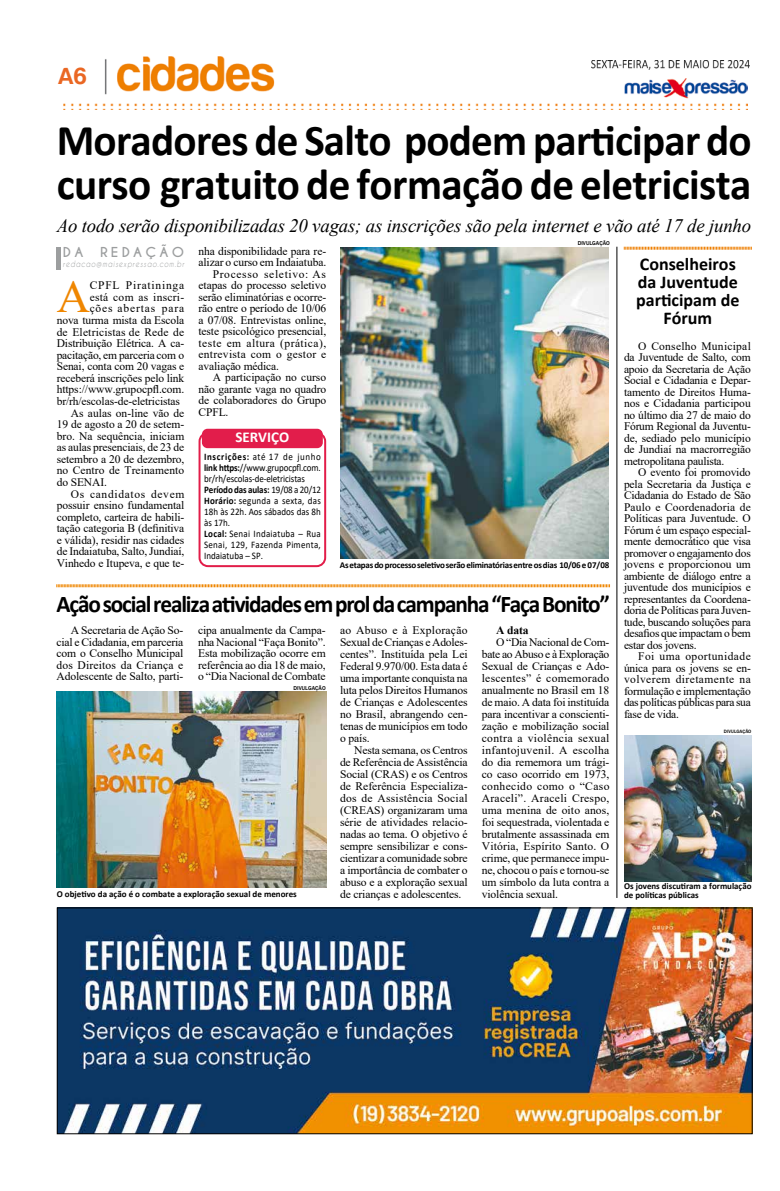
<style>
.page{position:relative;width:780px;height:1191px;background:#fff}
.page>*{position:absolute;margin:0;border:0;box-sizing:border-box;transform-origin:0 0}
.t1{font:46.2px "Times New Roman";color:#ef8600}
.t2{font:700 44px/44px "Calibri";letter-spacing:-.015em;color:#000}
.t3{font:700 24px "Calibri";letter-spacing:-.05em;color:#000}
.t4{font:24px "Harabara";color:#ea6723}
.t5{font:italic 19px "Times New Roman";letter-spacing:-.01em;color:#000}
.t6{font:700 18px/18px "Calibri";color:#000;text-align:center}
.t7{font:700 15px "Calibri";color:#fff}
.t8{font:700 12.9px "Caviar Dreams";letter-spacing:.24em;color:#9c9e9f;scale:1.04 1}
.t9{font:11.5px/12px "Times New Roman";letter-spacing:-.01em;color:#000;text-align:justify}
.t10{font:11.5px "Times New Roman";letter-spacing:.025em;color:#000}
.t11{font:11.5px "Times New Roman";letter-spacing:.04em;color:#000}
.t12{font:11.5px "Times New Roman";letter-spacing:.015em;color:#000}
.t13{font:11.5px "Times New Roman";letter-spacing:.01em;color:#000}
.t14{font:11.5px "Times New Roman";letter-spacing:.06em;color:#000}
.t15{font:11.5px "Times New Roman";letter-spacing:.055em;color:#000}
.t16{font:11.5px "Times New Roman";letter-spacing:.07em;color:#000}
.t17{font:11.5px "Times New Roman";letter-spacing:.075em;color:#000}
.t18{font:700 11.5px "Times New Roman";color:#000}
.t19{font:10px/11px "Calibri";color:#000;scale:.9 1}
.t20{font:700 9px/9px "Calibri";color:#000}
.t21{font:700 9px "Calibri";letter-spacing:-.03em;color:#000}
.t22{font:italic 8.3px "Caviar Dreams";letter-spacing:.11em;color:#9c9e9f;scale:.83 1}
.t23{font:500 5.8px "Franklin Gothic";color:#000}
.t24{font:500 4.9px "Franklin Gothic";color:#000}
.s1{font-weight:700}
</style>
<div class="page">
<img style="left:63px;top:57px;width:684px;height:53px">
<img style="left:591px;top:60px;width:158px;height:9px">
<img style="left:59px;top:909px;width:691px;height:223px">
<div style="left:57px;top:907px;width:695px;height:227px;border:1px solid #000"></div>
<div style="left:56px;top:247px;width:5px;height:22px;background:#9c9e9f"></div>
<img style="left:57px;top:692px;width:269px;height:196px">
<img style="left:340px;top:247px;width:269px;height:311px">
<div style="left:198px;top:432px;width:128px;height:135px;border:2px solid #e21d49;border-radius:9px"></div>
<div style="left:202px;top:429px;width:121px;height:19px;background:#e21d4b;border-radius:6px"></div>
<svg style="left:56px;top:584px;width:554px;height:4px;background:#f6c17f"></svg>
<hr style="left:616px;top:247px;width:1px;height:651px;background:#000">
<svg style="left:624px;top:247px;width:128px;height:3px"></svg>
<img style="left:624px;top:735px;width:127px;height:147px">
<h3 class="t4" style="left:58px;top:64px;width:30px">A6</h3>
<h2 class="t2" style="left:57px;top:118px;width:696px">Moradores de Salto podem participar do curso gratuito de formação de eletricista</h2>
<h3 class="t5" style="left:57px;top:212px;width:696px">Ao todo serão disponibilizadas 20 vagas; as inscrições são pela internet e vão até 17 de junho</h3>
<p class="t8" style="left:63px;top:244px;width:21px">DA</p>
<p class="t8" style="left:100px;top:244px;width:82px">REDAÇÃO</p>
<p class="t22" style="left:63px;top:259px;width:147px">redacao@maisexpressao.com.br</p>
<h1 class="t1" style="left:57px;top:264px;width:35px">A</h1>
<p class="t16" style="left:90px;top:277px;width:96px">CPFL Piratininga</p>
<p class="t10" style="left:90px;top:289px;width:96px">está com as inscri-</p>
<p class="t17" style="left:90px;top:300px;width:96px">ções abertas para</p>
<p class="t9" style="left:57px;top:314px;width:129px">nova turma mista da Escola</p>
<p class="t12" style="left:57px;top:323px;width:129px">de Eletricistas de Rede de</p>
<p class="t9" style="left:57px;top:337px;width:129px">Distribuição Elétrica. A ca-</p>
<p class="t9" style="left:57px;top:348px;width:129px">pacitação, em parceria com o</p>
<p class="t9" style="left:57px;top:360px;width:129px">Senai, conta com 20 vagas e</p>
<p class="t9" style="left:57px;top:371px;width:129px">receberá inscrições pelo link</p>
<p class="t9" style="left:57px;top:383px;width:129px">https://www.grupocpfl.com.</p>
<p class="t9" style="left:57px;top:395px;width:125px">br/rh/escolas-de-eletricistas</p>
<p class="t9" style="left:71px;top:406px;width:115px">As aulas on-line vão de</p>
<p class="t9" style="left:57px;top:418px;width:129px">19 de agosto a 20 de setem-</p>
<p class="t9" style="left:57px;top:429px;width:129px">bro. Na sequência, iniciam</p>
<p class="t9" style="left:57px;top:441px;width:129px">as aulas presenciais, de 23 de</p>
<p class="t9" style="left:57px;top:452px;width:129px">setembro a 20 de dezembro,</p>
<p class="t13" style="left:57px;top:462px;width:129px">no Centro de Treinamento</p>
<p class="t9" style="left:57px;top:476px;width:52px">do SENAI.</p>
<p class="t15" style="left:71px;top:485px;width:115px">Os candidatos devem</p>
<p class="t9" style="left:57px;top:499px;width:129px">possuir ensino fundamental</p>
<p class="t9" style="left:57px;top:510px;width:129px">completo, carteira de habili-</p>
<p class="t9" style="left:57px;top:522px;width:129px">tação categoria B (definitiva</p>
<p class="t9" style="left:57px;top:533px;width:129px">e válida), residir nas cidades</p>
<p class="t9" style="left:57px;top:545px;width:129px">de Indaiatuba, Salto, Jundiaí,</p>
<p class="t9" style="left:57px;top:557px;width:129px">Vinhedo e Itupeva, e que te-</p>
<p class="t9" style="left:198px;top:244px;width:129px">nha disponibilidade para re-</p>
<p class="t9" style="left:198px;top:256px;width:129px">alizar o curso em Indaiatuba.</p>
<p class="t14" style="left:213px;top:266px;width:115px">Processo seletivo: As</p>
<p class="t9" style="left:198px;top:279px;width:129px">etapas do processo seletivo</p>
<p class="t9" style="left:198px;top:290px;width:129px">serão eliminatórias e ocorre-</p>
<p class="t9" style="left:198px;top:302px;width:129px">rão entre o período de 10/06</p>
<p class="t9" style="left:198px;top:313px;width:129px">a 07/08. Entrevistas online,</p>
<p class="t9" style="left:198px;top:325px;width:129px">teste psicológico presencial,</p>
<p class="t11" style="left:198px;top:335px;width:129px">teste em altura (prática),</p>
<p class="t10" style="left:198px;top:346px;width:129px">entrevista com o gestor e</p>
<p class="t9" style="left:198px;top:359px;width:82px">avaliação médica.</p>
<p class="t9" style="left:213px;top:371px;width:115px">A participação no curso</p>
<p class="t9" style="left:198px;top:382px;width:129px">não garante vaga no quadro</p>
<p class="t9" style="left:198px;top:394px;width:129px">de colaboradores do Grupo</p>
<p class="t9" style="left:198px;top:405px;width:31px">CPFL.</p>
<h3 class="t7" style="left:235px;top:427px;width:55px">SERVIÇO</h3>
<p class="t19" style="left:204px;top:451px;width:131px"><span class="s1">Inscrições:</span> até 17 de junho <span class="s1">link https:</span>//www.grupocpfl.com. br/rh/escolas-de-eletricistas<br><span class="s1">Período das aulas:</span> 19/08 a 20/12<br><span class="s1">Horário:</span> segunda a sexta, das<br>18h às 22h. Aos sábados das 8h às 17h.<br><span class="s1">Local:</span> Senai Indaiatuba – Rua<br>Senai, 129, Fazenda Pimenta,<br>Indaiatuba – SP.</p>
<p class="t23" style="left:577px;top:239px;width:34px">DIVULGAÇÃO</p>
<p class="t21" style="left:340px;top:558px;width:271px">As etapas do processo seletivo serão eliminatórias entre os dias 10/06 e 07/08</p>
<h3 class="t3" style="left:57px;top:587px;width:554px">Ação social realiza atividades em prol da campanha “Faça Bonito”</h3>
<p class="t9" style="left:56px;top:624px;width:128px;line-height:11.5px;text-indent:14px">A Secretaria de Ação So&shy;cial e Cidadania, em parceria com o Conselho Municipal dos Direitos da Criança e Adolescente de Salto, parti-</p>
<p class="t9" style="left:198px;top:624px;width:129px;line-height:11.5px">cipa anualmente da Campa&shy;nha Nacional “Faça Bonito”.<br>Esta mobilização ocorre em referência ao dia 18 de maio, o “Dia Nacional de Combate</p>
<p class="t9" style="left:340px;top:624px;width:129px">ao Abuso e à Exploração Sexual de Crianças e Adoles&shy;centes”. Instituída pela Lei Federal 9.970/00. Esta data é uma importante conquista na luta pelos Direitos Humanos de Crianças e Adolescentes no Brasil, abrangendo cen&shy;tenas de municípios em todo o país.</p>
<p class="t9" style="left:340px;top:744px;width:129px;text-indent:14px">Nesta semana, os Centros de Referência de Assistência Social (CRAS) e os Centros de Referência Especializa&shy;dos de Assistência Social (CREAS) organizaram uma série de atividades relacio&shy;nadas ao tema. O objetivo é sempre sensibilizar e cons&shy;cientizar a comunidade sobre a importância de combater o abuso e a exploração sexual de crianças e adolescentes.</p>
<p class="t18" style="left:496px;top:622px;width:34px">A data</p>
<p class="t9" style="left:482px;top:636px;width:129px;text-indent:14px">O “Dia Nacional de Com&shy;bate ao Abuso e à Exploração Sexual de Crianças e Ado&shy;lescentes” é comemorado anualmente no Brasil em 18 de maio. A data foi instituída para incentivar a conscienti&shy;zação e mobilização social contra a violência sexual infantojuvenil. A escolha do dia rememora um trági&shy;co caso ocorrido em 1973, conhecido como o “Caso Araceli”. Araceli Crespo, uma menina de oito anos, foi sequestrada, violentada e brutalmente assassinada em Vitória, Espírito Santo. O crime, que permanece impu&shy;ne, chocou o país e tornou-se um símbolo da luta contra a violência sexual.</p>
<p class="t23" style="left:293px;top:684px;width:34px">DIVULGAÇÃO</p>
<p class="t20" style="left:57px;top:889px;width:241px">O objetivo da ação é o combate a exploração sexual de menores</p>
<h3 class="t6" style="left:636px;top:254px;width:105px">Conselheiros da Juventude participam de<br>Fórum</h3>
<p class="t9" style="left:624px;top:340px;width:128px;line-height:11.5px;text-indent:14px">O Conselho Municipal da Juventude de Salto, com apoio da Secretaria de Ação Social e Cidadania e Depar&shy;tamento de Direitos Huma&shy;nos e Cidadania participou no último dia 27 de maio do Fórum Regional da Juventu&shy;de, sediado pelo município de Jundiaí na macrorregião metropolitana paulista.</p>
<p class="t9" style="left:624px;top:466px;width:128px;line-height:11.5px;text-indent:14px">O evento foi promovido pela Secretaria da Justiça e Cidadania do Estado de São Paulo e Coordenadoria de Políticas para Juventude. O Fórum é um espaço especial&shy;mente democrático que visa promover o engajamento dos jovens e proporcionou um ambiente de diálogo entre a juventude dos municípios e representantes da Coordena&shy;doria de Políticas para Juven&shy;tude, buscando soluções para desafios que impactam o bem estar dos jovens.</p>
<p class="t9" style="left:624px;top:650px;width:128px;line-height:11.5px;text-indent:14px">Foi uma oportunidade única para os jovens se en&shy;volverem diretamente na formulação e implementação das políticas públicas para sua fase de vida.</p>
<p class="t24" style="left:724px;top:728px;width:29px">DIVULGAÇÃO</p>
<p class="t20" style="left:624px;top:881px;width:129px">Os jovens discutiram a formulação de políticas públicas</p>
</div>
